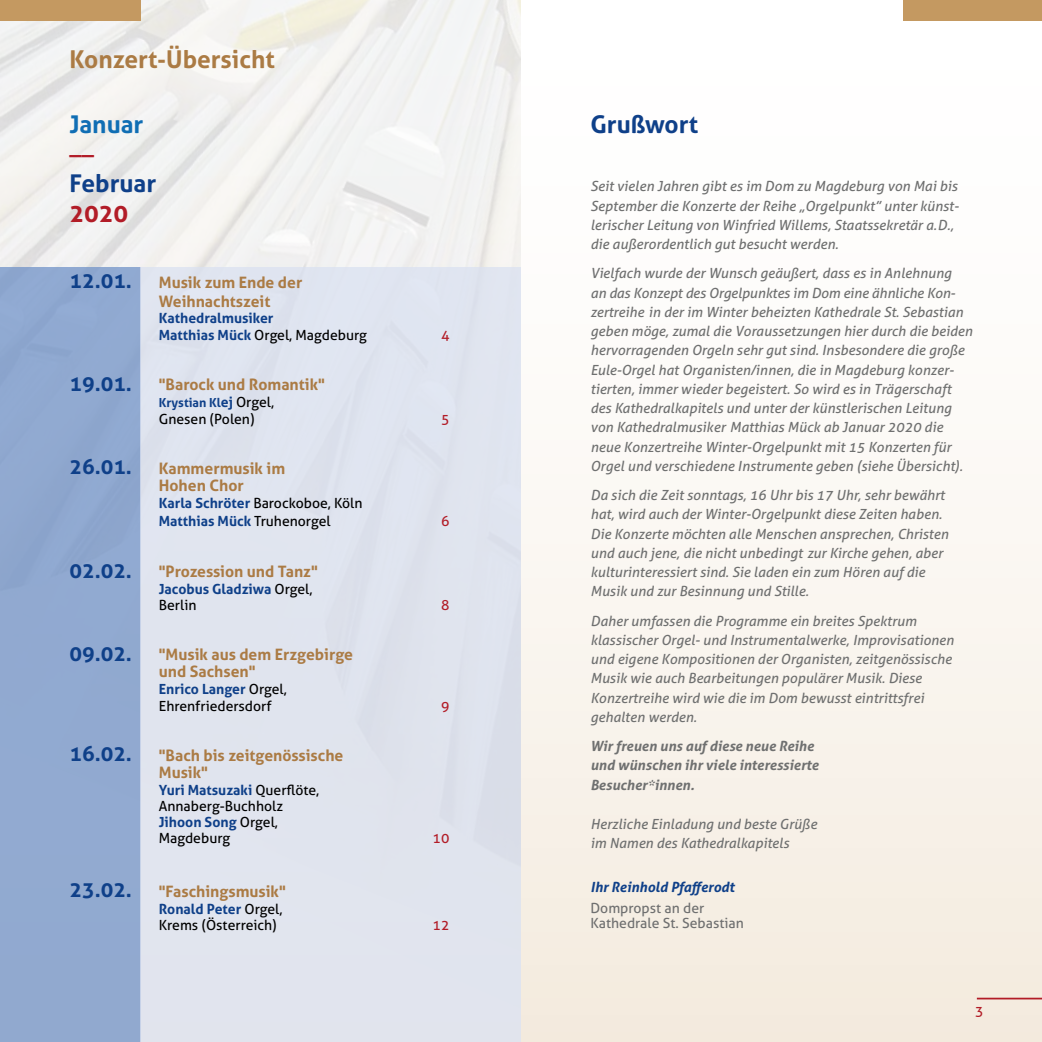
<style>
.page{position:relative;width:1042px;height:1042px;background:#fff}
.page>*{position:absolute;margin:0;border:0;box-sizing:border-box;transform-origin:0 0}
.t1{font:700 24.5px "Aller";color:#ab7b44}
.t2{font:700 24.5px "Aller";color:#0f4089}
.t3{font:700 24.5px "Aller";color:#106eb4}
.t4{font:700 24.5px "Aller";color:#b21c27}
.t5{font:24.5px "Aller";color:#b21c27}
.t6{font:700 21px "Aller";color:#0f4089}
.t7{font:700 15.75px/17.2px "Aller";color:#ab7b44}
.t8{font:italic 14px/19.2px "Aller";color:#6f7070}
.t9{font:14px/16.1px "Aller";color:#000}
.t10{font:italic 700 14px/19.2px "Aller";color:#6f7070}
.t11{font:700 14px/16.8px "Aller";color:#0f4089}
.t12{font:14px/15.8px "Aller";color:#6f7070}
.t13{font:italic 700 14px "Aller";color:#0f4089}
.t14{font:14px "Aller";color:#b21c27}
.t15{font:700 12.42px "Aller";color:#0f4089}
.s1{font-weight:400;color:#000}
.s2{font-size:14px}
.s3{font-weight:400;font-size:14px;color:#000}
.s4{font-weight:700;color:#0f4089}
</style>
<div class="page">
<div style="left:521px;top:0;width:521px;height:1042px;background:linear-gradient(to bottom,#fff,#f4ece0)"></div>
<img style="left:0;top:0;width:521px;height:267px">
<hr style="left:977px;top:997px;width:65px;height:2px;background:#b21c27">
<div style="left:903px;top:0;width:139px;height:20px;background:#c49961"></div>
<div style="left:0;top:267px;width:140px;height:775px;background:#91a9d0"></div>
<div style="left:140px;top:267px;width:381px;height:775px;background:#dae1f1"></div>
<div style="left:0;top:0;width:140px;height:20px;background:#c49961"></div>
<h1 class="t1" style="left:69px;top:44px;width:207px">Konzert-Übersicht</h1>
<h1 class="t3" style="left:69px;top:110px;width:75px">Januar</h1>
<h1 class="t5" style="left:69px;top:139px;width:26px">––</h1>
<h1 class="t2" style="left:69px;top:168px;width:88px">Februar</h1>
<h1 class="t4" style="left:69px;top:198px;width:60px">2020</h1>
<h2 class="t6" style="left:69px;top:267px;width:64px">12.01.</h2>
<p class="t7" style="left:159px;top:273px;width:145px;line-height:18.9px">Musik zum Ende der<br>Weihnachtszeit</p>
<p class="t11" style="left:159px;top:310px;width:210px">Kathedralmusiker<br>Matthias Mück <span class="s1">Orgel, Magdeburg</span></p>
<p class="t14" style="left:441px;top:327px;width:10px">4</p>
<h2 class="t6" style="left:69px;top:371px;width:64px">19.01.</h2>
<h2 class="t6" style="left:69px;top:454px;width:64px">26.01.</h2>
<p class="t7" style="left:159px;top:376px;width:168px">"Barock und Romantik"</p>
<p class="t15" style="left:159px;top:395px;width:117px">Krystian Kl<span class="s2">ej</span> <span class="s3">Orgel,</span></p>
<p class="t9" style="left:159px;top:411px;width:97px">Gnesen (Polen)</p>
<p class="t14" style="left:441px;top:410px;width:10px">5</p>
<p class="t7" style="left:159px;top:460px;width:128px">Kammermusik im<br>Hohen Chor</p>
<p class="t9" style="left:159px;top:494px;width:205px;line-height:17.5px"><span class="s4">Karla Schröter</span> Barockoboe, Köln<br><span class="s4">Matthias Mück</span> Truhenorgel</p>
<p class="t14" style="left:441px;top:512px;width:10px">6</p>
<h2 class="t6" style="left:69px;top:557px;width:64px">02.02.</h2>
<p class="t7" style="left:159px;top:563px;width:160px">"Prozession und Tanz"</p>
<p class="t11" style="left:159px;top:581px;width:155px;line-height:15.8px">Jacobus Gladziwa <span class="s1">Orgel,<br>Berlin</span></p>
<p class="t14" style="left:441px;top:596px;width:10px">8</p>
<h2 class="t6" style="left:69px;top:640px;width:64px">09.02.</h2>
<p class="t7" style="left:159px;top:646px;width:196px">"Musik aus dem Erzgebirge und Sachsen"</p>
<p class="t9" style="left:159px;top:681px;width:129px;line-height:16.8px"><span class="s4">Enrico Langer</span> Orgel,<br>Ehrenfriedersdorf</p>
<p class="t14" style="left:441px;top:697px;width:10px">9</p>
<h2 class="t6" style="left:69px;top:740px;width:64px">16.02.</h2>
<p class="t7" style="left:159px;top:747px;width:186px">"Bach bis zeitgenössische<br>Musik"</p>
<p class="t9" style="left:159px;top:782px;width:162px"><span class="s4">Yuri Matsuzaki</span> Querflöte,<br>Annaberg-Buchholz<br><span class="s4">Jihoon Song</span> Orgel,<br>Magdeburg</p>
<p class="t14" style="left:432px;top:830px;width:18px">10</p>
<h2 class="t6" style="left:69px;top:876px;width:64px">23.02.</h2>
<p class="t7" style="left:159px;top:883px;width:128px">"Faschingsmusik"</p>
<p class="t9" style="left:159px;top:901px;width:125px"><span class="s4">Ronald Peter</span> Orgel,<br>Krems (Österreich)</p>
<p class="t14" style="left:432px;top:916px;width:18px">12</p>
<h1 class="t2" style="left:590px;top:110px;width:109px">Grußwort</h1>
<p class="t8" style="left:590px;top:177px;width:370px">Seit vielen Jahren gibt es im Dom zu Magdeburg von Mai bis September die Konzerte der Reihe „Orgelpunkt” unter künst&shy;lerischer Leitung von Winfried Willems, Staatssekretär a.D., die außerordentlich gut besucht werden.</p>
<p class="t8" style="left:590px;top:264px;width:384px">Vielfach wurde der Wunsch geäußert, dass es in Anlehnung<br>an das Konzept des Orgelpunktes im Dom eine ähnliche Kon&shy;zert-reihe in der im Winter beheizten Kathedrale St. Sebastian geben möge, zumal die Voraussetzungen hier durch die beiden hervorragenden Orgeln sehr gut sind. Insbesondere die große Eule-Orgel hat Organisten/innen, die in Magdeburg konzer&shy;tierten, immer wieder begeistert. So wird es in Trägerschaft des Kathedralkapitels und unter der künstlerischen Leitung von Kathedral-musiker Matthias Mück ab Januar 2020 die neue Konzertreihe Winter-Orgelpunkt mit 15 Konzerten für Orgel und verschiedene Instrumente geben (siehe Übersicht).</p>
<p class="t8" style="left:590px;top:485px;width:359px">Da sich die Zeit sonntags, 16 Uhr bis 17 Uhr, sehr bewährt hat, wird auch der Winter-Orgelpunkt diese Zeiten haben.<br>Die Konzerte möchten alle Menschen ansprechen, Christen und auch jene, die nicht unbedingt zur Kirche gehen, aber kulturinteressiert sind. Sie laden ein zum Hören auf die Musik und zur Besinnung und Stille.</p>
<p class="t8" style="left:590px;top:611px;width:365px">Daher umfassen die Programme ein breites Spektrum klassischer Orgel- und Instrumentalwerke, Improvisationen und eigene Kompositionen der Organisten, zeitgenössische Musik wie auch Bearbeitungen populärer Musik. Diese Konzertreihe wird wie die im Dom bewusst eintrittsfrei gehalten werden.</p>
<p class="t10" style="left:590px;top:736px;width:230px">Wir freuen uns auf diese neue Reihe und wünschen ihr viele interessierte<br>Besucher*innen.</p>
<p class="t8" style="left:590px;top:814px;width:228px">Herzliche Einladung und beste Grüße im Namen des Kathedralkapitels</p>
<p class="t13" style="left:590px;top:878px;width:146px">Ihr Reinhold Pfafferodt</p>
<p class="t12" style="left:590px;top:900px;width:155px">Dompropst an der<br>Kathedrale St. Sebastian</p>
<p class="t14" style="left:975px;top:1002px;width:10px">3</p>
</div>
